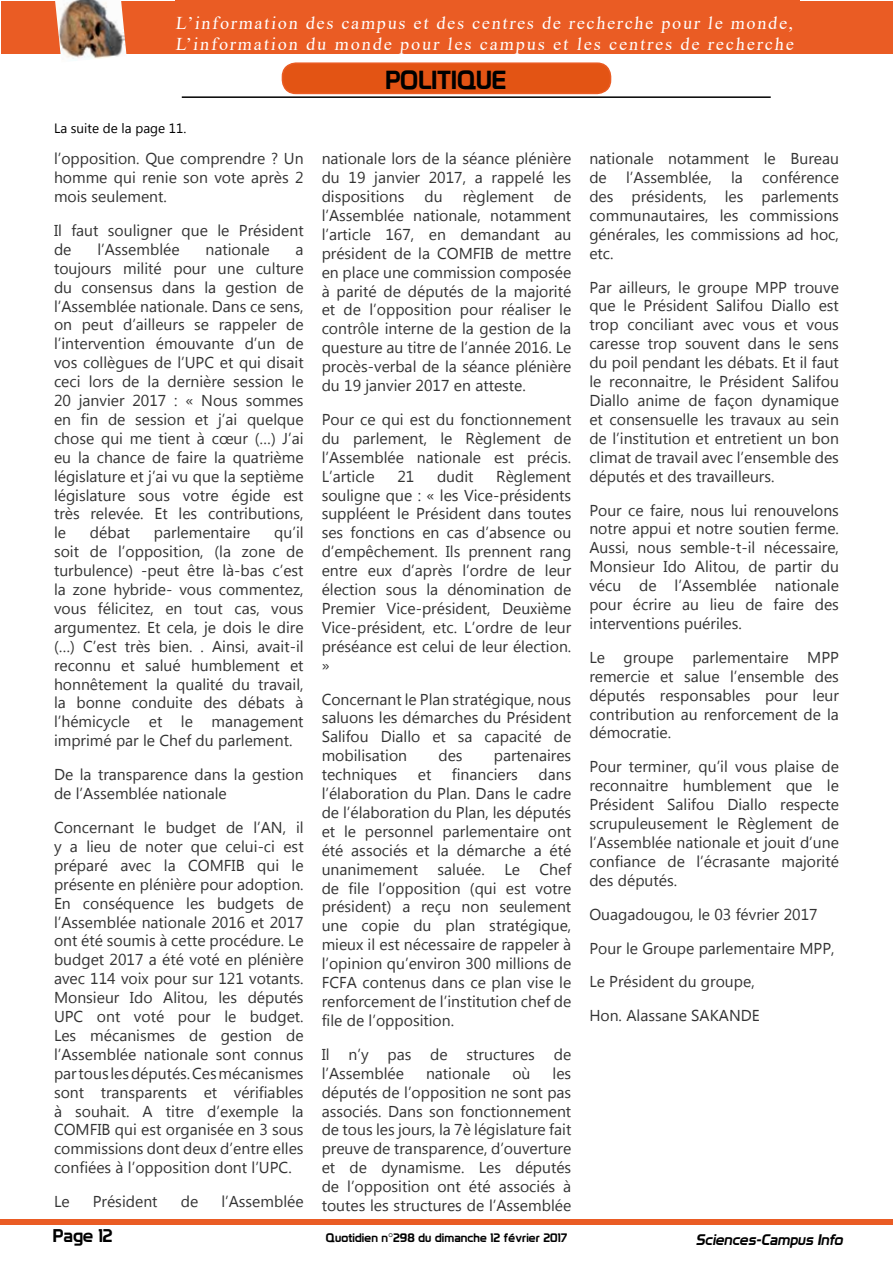
<style>
.page{position:relative;width:893px;height:1263px;background:#fff}
.page>*{position:absolute;margin:0;border:0;box-sizing:border-box;transform-origin:0 0}
.t1{font:25.5px "Prototype";color:#000}
.t2{font:18px/21.6px "Times New Roman";letter-spacing:.105em;color:#fff}
.t3{font:18px "Prototype";color:#000}
.t4{font:15.75px/18.9px "Myanmar Text";color:#333;text-align:justify}
.t5{font:italic 15px "Prototype";color:#000}
.t6{font:13.5px "Myanmar Text";color:#000}
.t7{font:12px "Prototype";letter-spacing:.01em;color:#000}
</style>
<div class="page">
<div style="left:1px;top:1219px;width:892px;height:6px;background:#ea5c24"></div>
<hr style="left:182px;top:96px;width:589px;height:2px;background:#000">
<div style="left:1px;top:1px;width:892px;height:53px;background:#ea5c24"></div>
<img style="left:55px;top:0;width:72px;height:61px">
<div style="left:175px;top:0;width:625px;height:53px;background:#ea5c24"></div>
<div style="left:282px;top:63px;width:328px;height:30px;background:#e35414;border-radius:14px"></div>
<div style="left:282px;top:62px;width:329px;height:32px;border:2px solid #ea5c24;border-radius:14px"></div>
<p class="t2" style="left:175px;top:11px;width:622px">L’information des campus et des centres de recherche pour le monde,<br>L’information du monde pour les campus et les centres de recherche</p>
<p class="t6" style="left:54px;top:120px;width:134px">La suite de la page 11.</p>
<p class="t4" style="left:54px;top:149px;width:251px">l’opposition. Que comprendre ? Un homme qui renie son vote après 2 mois seulement.</p>
<p class="t4" style="left:54px;top:221px;width:251px">Il faut souligner que le Président de</p>
<p class="t4" style="left:97px;top:240px;width:84px">l’Assemblée</p>
<p class="t4" style="left:205px;top:240px;width:66px">nationale</p>
<p class="t4" style="left:54px;top:240px;width:251px;text-indent:242px">a toujours milité pour une culture du consensus dans la gestion de l’Assemblée nationale. Dans ce sens, on peut d’ailleurs se rappeler de l’intervention émouvante d’un de vos collègues de l’UPC et qui disait ceci lors de la dernière session le 20 janvier 2017 : « Nous sommes en fin de session et j’ai quelque chose qui me tient à cœur (…) J’ai eu la chance de faire la quatrième législature et j’ai vu que la septième législature sous votre égide est très relevée. Et les contributions, le</p>
<p class="t4" style="left:90px;top:523px;width:42px">débat</p>
<p class="t4" style="left:154px;top:523px;width:98px">parlementaire</p>
<p class="t4" style="left:54px;top:523px;width:251px;text-indent:220px">qu’il soit de l’opposition, (la zone de turbulence) -peut être là-bas c’est la zone hybride- vous commentez, vous félicitez, en tout cas, vous argumentez. Et cela, je dois le dire (…) C’est très bien. . Ainsi, avait-il reconnu et salué humblement et honnêtement la qualité du travail, la bonne conduite des débats à l’hémicycle et le management imprimé par le Chef du parlement.</p>
<p class="t4" style="left:54px;top:765px;width:251px">De la transparence dans la gestion de l’Assemblée nationale</p>
<p class="t4" style="left:54px;top:818px;width:251px">Concernant le budget de l’AN, il y a lieu de noter que celui-ci est préparé avec la COMFIB qui le présente en plénière pour adoption.<br>En conséquence les budgets de l’Assemblée nationale 2016 et 2017 ont été soumis à cette procédure. Le budget 2017 a été voté en plénière avec 114 voix pour sur 121 votants.<br>Monsieur Ido Alitou, les députés UPC ont voté pour le budget.<br>Les mécanismes de gestion de l’Assemblée nationale sont connus par tous les députés. Ces mécanismes sont transparents et vérifiables à souhait. A titre d’exemple la COMFIB qui est organisée en 3 sous commissions dont deux d’entre elles confiées à l’opposition dont l’UPC.</p>
<p class="t4" style="left:54px;top:1192px;width:17px">Le</p>
<p class="t4" style="left:93px;top:1192px;width:66px">Président</p>
<p class="t4" style="left:181px;top:1192px;width:19px">de</p>
<p class="t4" style="left:221px;top:1192px;width:84px">l’Assemblée</p>
<h1 class="t1" style="left:385px;top:64px;width:123px">POLITIQUE</h1>
<p class="t4" style="left:322px;top:149px;width:251px">nationale lors de la séance plénière du 19 janvier 2017, a rappelé les dispositions</p>
<p class="t4" style="left:424px;top:187px;width:20px">du</p>
<p class="t4" style="left:463px;top:187px;width:73px">règlement</p>
<p class="t4" style="left:322px;top:187px;width:251px;text-indent:232px">de l’Assemblée nationale, notamment l’article 167, en demandant au président de la COMFIB de mettre en place une commission composée à parité de députés de la majorité et de l’opposition pour réaliser le contrôle interne de la gestion de la questure au titre de l’année 2016. Le procès-verbal de la séance plénière du 19 janvier 2017 en atteste.</p>
<p class="t4" style="left:322px;top:410px;width:251px">Pour ce qui est du fonctionnement du parlement, le Règlement de l’Assemblée nationale est précis.<br>L’article</p>
<p class="t4" style="left:322px;top:467px;width:251px;text-indent:175px">Règlement souligne que : « les Vice-présidents suppléent le Président dans toutes ses fonctions en cas d’absence ou d’empêchement. Ils prennent rang entre eux d’après l’ordre de leur élection sous la dénomination de Premier Vice-président, Deuxième Vice-président, etc. L’ordre de leur préséance est celui de leur élection. »</p>
<p class="t4" style="left:322px;top:690px;width:251px">Concernant le Plan stratégique, nous saluons les démarches du Président Salifou Diallo et sa capacité de mobilisation</p>
<p class="t4" style="left:397px;top:467px;width:18px">21</p>
<p class="t4" style="left:437px;top:467px;width:38px">dudit</p>
<p class="t4" style="left:438px;top:746px;width:26px">des</p>
<p class="t4" style="left:494px;top:746px;width:79px">partenaires</p>
<p class="t4" style="left:322px;top:765px;width:77px">techniques</p>
<p class="t4" style="left:418px;top:765px;width:15px">et</p>
<p class="t4" style="left:452px;top:765px;width:68px">financiers</p>
<p class="t4" style="left:322px;top:765px;width:251px;text-indent:217px">dans l’élaboration du Plan. Dans le cadre de l’élaboration du Plan, les députés et le personnel parlementaire ont été associés et la démarche a été unanimement saluée. Le Chef de file l’opposition (qui est votre président) a reçu non seulement une copie du plan stratégique, mieux il est nécessaire de rappeler à l’opinion qu’environ 300 millions de FCFA contenus dans ce plan vise le renforcement de l’institution chef de file de l’opposition.</p>
<p class="t4" style="left:322px;top:1045px;width:251px">Il n’y pas de structures de l’Assemblée</p>
<p class="t4" style="left:426px;top:1064px;width:66px">nationale</p>
<p class="t4" style="left:512px;top:1064px;width:20px">où</p>
<p class="t4" style="left:322px;top:1064px;width:251px;text-indent:231px">les députés de l’opposition ne sont pas associés. Dans son fonctionnement de tous les jours, la 7è législature fait preuve de transparence, d’ouverture et de dynamisme. Les députés de l’opposition ont été associés à toutes les structures de l’Assemblée</p>
<p class="t4" style="left:589px;top:149px;width:251px">nationale notamment le Bureau de l’Assemblée, la conférence des présidents, les parlements communautaires, les commissions générales, les commissions ad hoc, etc.</p>
<p class="t4" style="left:589px;top:278px;width:251px">Par ailleurs, le groupe MPP trouve que le Président Salifou Diallo est trop conciliant avec vous et vous caresse trop souvent dans le sens du poil pendant les débats. Et il faut le reconnaitre, le Président Salifou Diallo anime de façon dynamique et consensuelle les travaux au sein de l’institution et entretient un bon climat de travail avec l’ensemble des députés et des travailleurs.</p>
<p class="t4" style="left:589px;top:501px;width:251px">Pour ce faire, nous lui renouvelons notre appui et notre soutien ferme.<br>Aussi, nous semble-t-il nécessaire, Monsieur Ido Alitou, de partir du vécu de l’Assemblée nationale pour écrire au lieu de faire des interventions puériles.</p>
<p class="t4" style="left:589px;top:648px;width:251px">Le groupe parlementaire MPP remercie et salue l’ensemble des députés responsables pour leur contribution au renforcement de la démocratie.</p>
<p class="t4" style="left:589px;top:757px;width:251px">Pour terminer, qu’il vous plaise de reconnaitre humblement que le Président Salifou Diallo respecte scrupuleusement le Règlement de l’Assemblée nationale et jouit d’une confiance de l’écrasante majorité des députés.</p>
<p class="t4" style="left:589px;top:897px;width:247px;line-height:33.9px;text-align:left">Ouagadougou, le 03 février 2017<br>Pour le Groupe parlementaire MPP,<br>Le Président du groupe,<br>Hon. Alassane SAKANDE</p>
<p class="t3" style="left:53px;top:1225px;width:61px">Page 12</p>
<p class="t7" style="left:326px;top:1230px;width:243px">Quotidien n°298 du dimanche 12 février 2017</p>
<p class="t5" style="left:696px;top:1231px;width:152px">Sciences-Campus Info</p>
</div>
